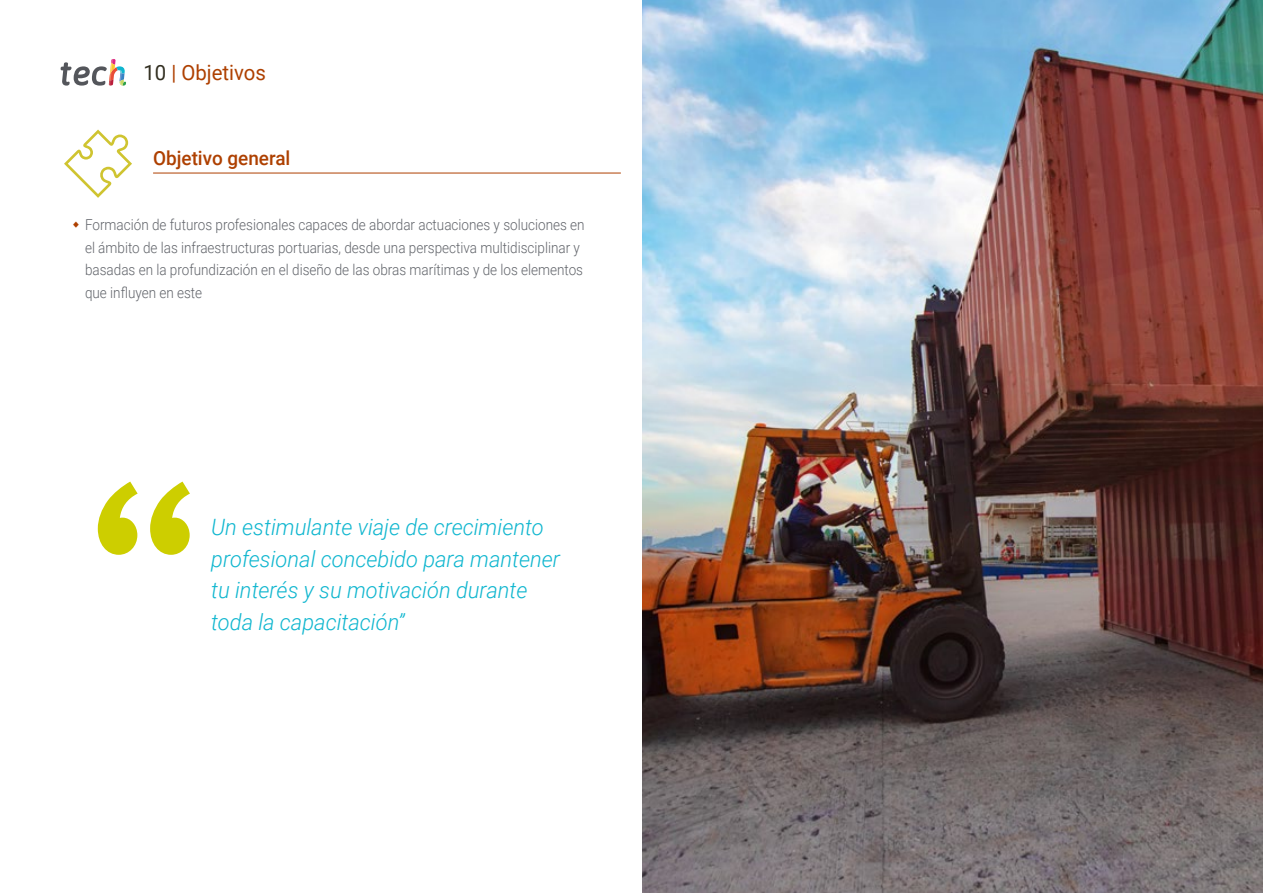
<style>
.page{position:relative;width:1263px;height:893px;background:#fff}
.page>*{position:absolute;margin:0;border:0;box-sizing:border-box;transform-origin:0 0}
.t1{font:italic 300 22.5px/31.5px "Roboto";color:#0fb6cf}
.t2{font:21px "Roboto";color:#ae4000}
.t3{font:500 19.5px "Roboto";color:#ae4000}
.t4{font:300 15px/22.5px "Roboto";color:#61646a;scale:.9 1}
.s1{color:#312e20}
</style>
<div class="page">
<hr style="left:153px;top:173px;width:468px;height:1px;background:#ae4000">
<svg style="left:64px;top:130px;width:68px;height:68px"></svg>
<img style="left:642px;top:0;width:621px;height:893px">
<svg style="left:61px;top:59px;width:65px;height:27px"></svg>
<svg style="left:98px;top:482px;width:92px;height:73px"></svg>
<h2 class="t2" style="left:144px;top:57px;width:124px"><span class="s1">10</span> | Objetivos</h2>
<h3 class="t3" style="left:153px;top:144px;width:139px">Objetivo general</h3>
<p class="t4" style="left:85px;top:213px;width:557px">Formación de futuros profesionales capaces de abordar actuaciones y soluciones en el ámbito de las infraestructuras portuarias, desde una perspectiva multidisciplinar y basadas en la profundización en el diseño de las obras marítimas y de los elementos que influyen en este</p>
<h1 class="t1" style="left:211px;top:510px;width:350px">Un estimulante viaje de crecimiento profesional concebido para mantener tu interés y su motivación durante toda la capacitación”</h1>
</div>
